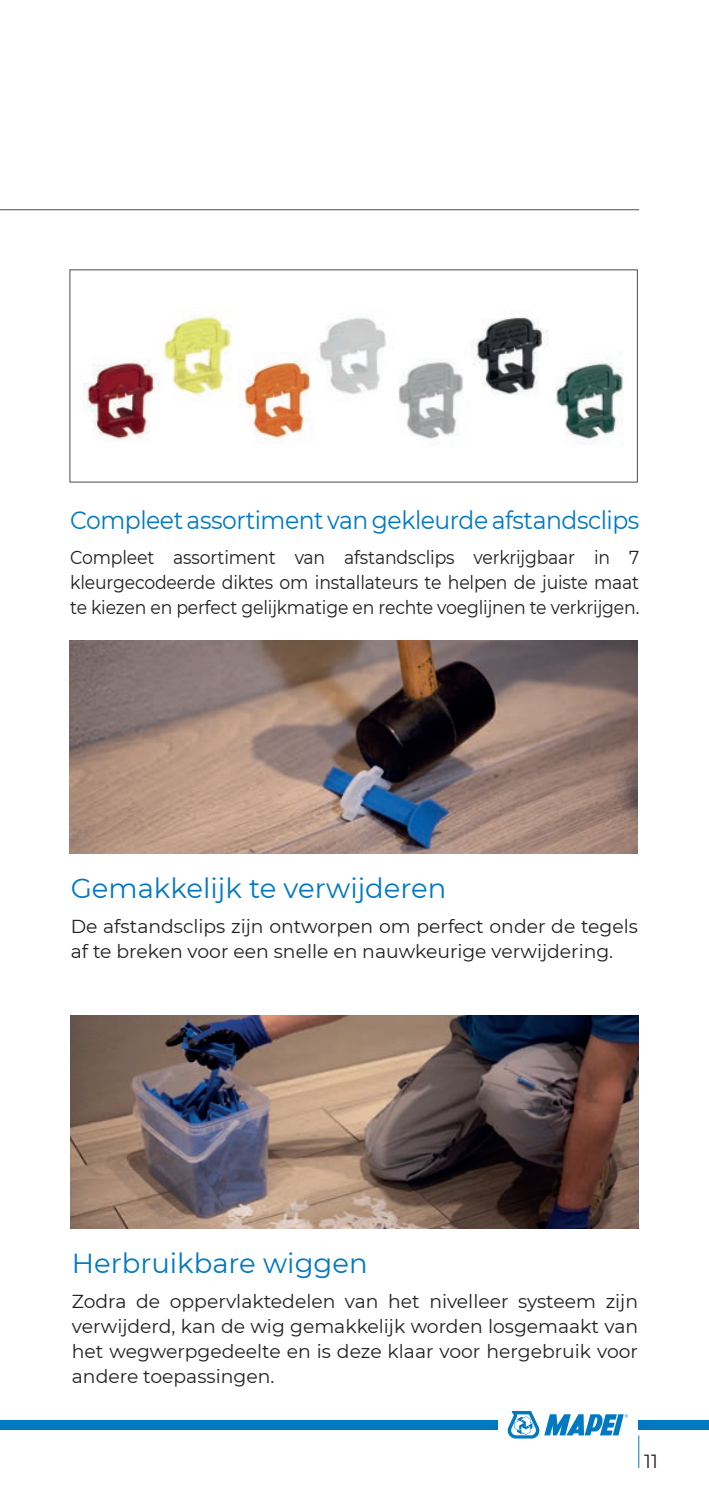
<style>
.page{position:relative;width:709px;height:1489px;background:#fff}
.page>*{position:absolute;margin:0;border:0;box-sizing:border-box;transform-origin:0 0}
.t1{font:27.5px "Montserrat";color:#0079c2}
.t2{font:25px "Montserrat";letter-spacing:-.02em;color:#0079c2;scale:.94 1}
.t3{font:19px "Montserrat";color:#231f20}
.t4{font:18.75px/25px "Montserrat";color:#231f20}
.t5{font:18.75px/25px "Montserrat";color:#231f20;text-align:justify;scale:.92 1}
</style>
<div class="page">
<svg style="left:507px;top:1411px;width:121px;height:27px"></svg>
<div style="left:0;top:1419px;width:497px;height:10px;background:#0079c2"></div>
<div style="left:638px;top:1419px;width:71px;height:10px;background:#0079c2"></div>
<hr style="left:638px;top:1435px;width:1px;height:32px;background:#0079c2">
<hr style="left:0;top:209px;width:639px;height:1px;background:#4b4c4d">
<img style="left:70px;top:640px;width:567px;height:213px">
<img style="left:71px;top:1015px;width:567px;height:213px">
<img style="left:243px;top:360px;width:69px;height:82px">
<img style="left:555px;top:362px;width:69px;height:83px">
<img style="left:398px;top:360px;width:66px;height:80px">
<img style="left:472px;top:317px;width:77px;height:79px">
<img style="left:310px;top:317px;width:77px;height:86px">
<img style="left:163px;top:314px;width:69px;height:88px">
<img style="left:83px;top:360px;width:77px;height:80px">
<h2 class="t2" style="left:70px;top:502px;width:607px">Compleet assortiment van gekleurde afstandsclips</h2>
<p class="t5" style="left:70px;top:544px;width:620px">Compleet assortiment van afstandsclips verkrijgbaar in 7 kleurgecodeerde diktes om installateurs te helpen de juiste maat te kiezen en perfect gelijkmatige en rechte voeglijnen te verkrijgen.</p>
<h1 class="t1" style="left:71px;top:868px;width:377px">Gemakkelijk te verwijderen</h1>
<p class="t4" style="left:71px;top:912px;width:569px">De afstandsclips zijn ontworpen om perfect onder de tegels af te breken voor een snelle en nauwkeurige verwijdering.</p>
<h1 class="t1" style="left:72px;top:1243px;width:297px">Herbruikbare wiggen</h1>
<p class="t4" style="left:72px;top:1287px;width:567px;text-align:justify">Zodra de oppervlaktedelen van het nivelleer systeem zijn verwijderd, kan de wig gemakkelijk worden losgemaakt van het wegwerpgedeelte en is deze klaar voor hergebruik voor andere toepassingen.</p>
<p class="t3" style="left:644px;top:1447px;width:15px">11</p>
</div>
